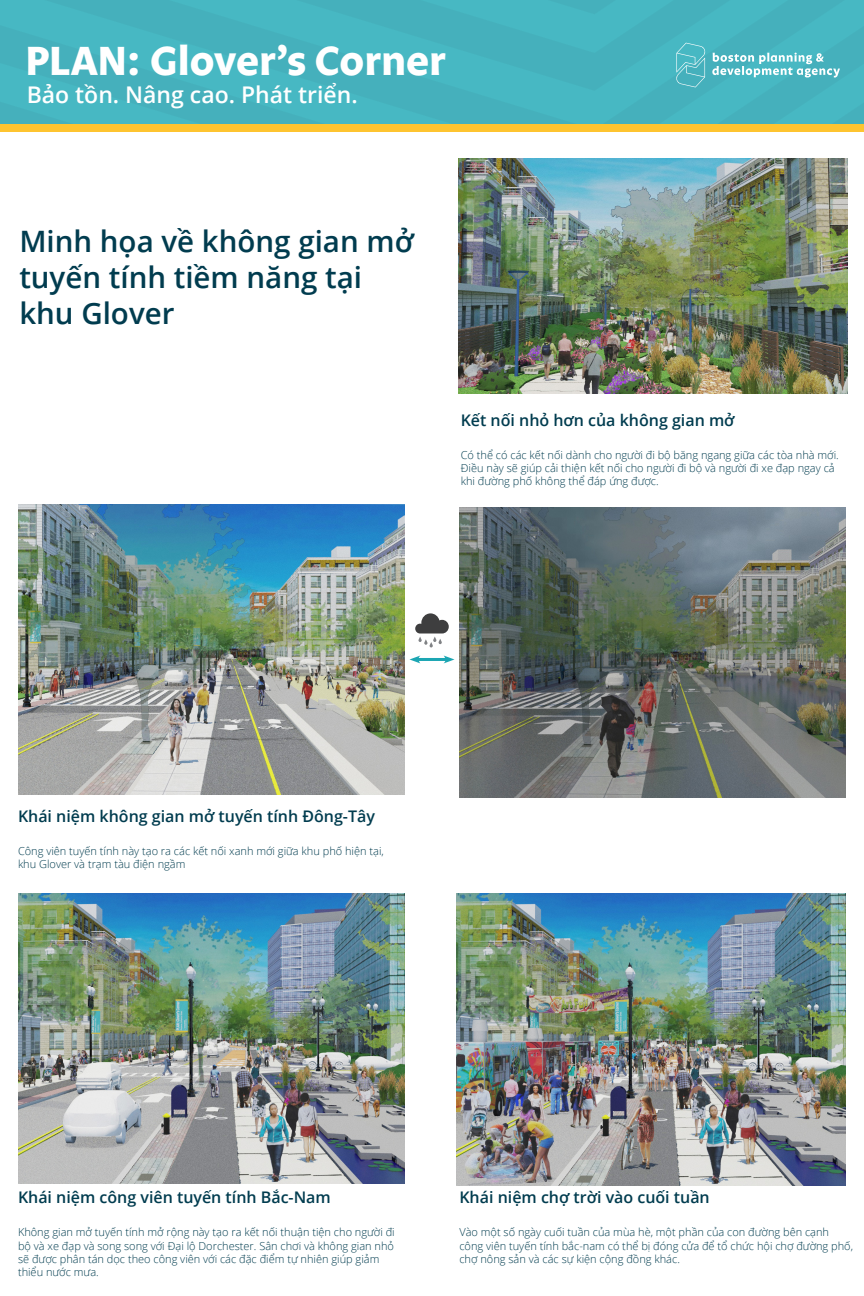
<style>
.page{position:relative;width:864px;height:1296px;background:#fff}
.page>*{position:absolute;margin:0;border:0;box-sizing:border-box;transform-origin:0 0}
.t1{font:700 41.65px "Legato OT";color:#fff}
.Subheader{font:600 29.5px/36px "Open Sans";color:#013c4f}
.t2{font:600 23px "Open Sans";color:#fff}
.call_out_text{font:600 16px "Open Sans";color:#013c4f}
.Resiliency_Body{font:300 11px/13.2px "Open Sans";color:#013c4f}
</style>
<div class="page">
<svg style="left:415px;top:613px;width:34px;height:34px"></svg>
<div style="left:0;top:91px;width:864px;height:33px;background:#47b8c3"></div>
<div style="left:0;top:14px;width:864px;height:77px;background:#46b7c2"></div>
<div style="left:0;top:0;width:864px;height:14px;background:#47b8c3"></div>
<div style="left:0;top:124px;width:864px;height:8px;background:#fec430"></div>
<svg style="left:675px;top:43px;width:165px;height:44px"></svg>
<img style="left:18px;top:504px;width:387px;height:290px">
<img style="left:459px;top:507px;width:387px;height:290px">
<img style="left:457px;top:894px;width:389px;height:292px">
<img style="left:18px;top:894px;width:387px;height:290px">
<img style="left:458px;top:158px;width:389px;height:236px">
<hr style="left:416px;top:658px;width:32px;height:3px;background:#1ca6b3">
<svg style="left:410px;top:655px;width:11px;height:8px"></svg>
<svg style="left:443px;top:655px;width:11px;height:8px"></svg>
<h1 class="t1" style="left:25px;top:37px;width:422px">PLAN: Glover’s Corner</h1>
<h3 class="t2" style="left:27px;top:79px;width:333px">Bảo tồn. Nâng cao. Phát triển.</h3>
<p class="Subheader" style="left:19px;top:223px;width:396px">Minh họa về không gian mở tuyến tính tiềm năng tại khu Glover</p>
<p class="call_out_text" style="left:461px;top:409px;width:275px">Kết nối nhỏ hơn của không gian mở</p>
<p class="Resiliency_Body" style="left:461px;top:448px;width:380px">Có thể có các kết nối dành cho người đi bộ băng ngang giữa các tòa nhà mới.<br>Điều này sẽ giúp cải thiện kết nối cho người đi bộ và người đi xe đạp ngay cả khi đường phố không thể đáp ứng được.</p>
<p class="call_out_text" style="left:18px;top:805px;width:358px">Khái niệm không gian mở tuyến tính Đông-Tây</p>
<p class="Resiliency_Body" style="left:18px;top:844px;width:367px">Công viên tuyến tính này tạo ra các kết nối xanh mới giữa khu phố hiện tại, khu Glover và trạm tàu điện ngầm</p>
<p class="call_out_text" style="left:18px;top:1187px;width:314px">Khái niệm công viên tuyến tính Bắc-Nam</p>
<p class="Resiliency_Body" style="left:18px;top:1225px;width:378px">Không gian mở tuyến tính mở rộng này tạo ra kết nối thuận tiện cho người đi bộ và xe đạp và song song với Đại lộ Dorchester. Sân chơi và không gian nhỏ sẽ được phân tán dọc theo công viên với các đặc điểm tự nhiên giúp giảm thiểu nước mưa.</p>
<p class="call_out_text" style="left:459px;top:1187px;width:252px">Khái niệm chợ trời vào cuối tuần</p>
<p class="Resiliency_Body" style="left:459px;top:1225px;width:395px">Vào một số ngày cuối tuần của mùa hè, một phần của con đường bên cạnh công viên tuyến tính bắc-nam có thể bị đóng cửa để tổ chức hội chợ đường phố, chợ nông sản và các sự kiện cộng đồng khác.</p>
</div>
